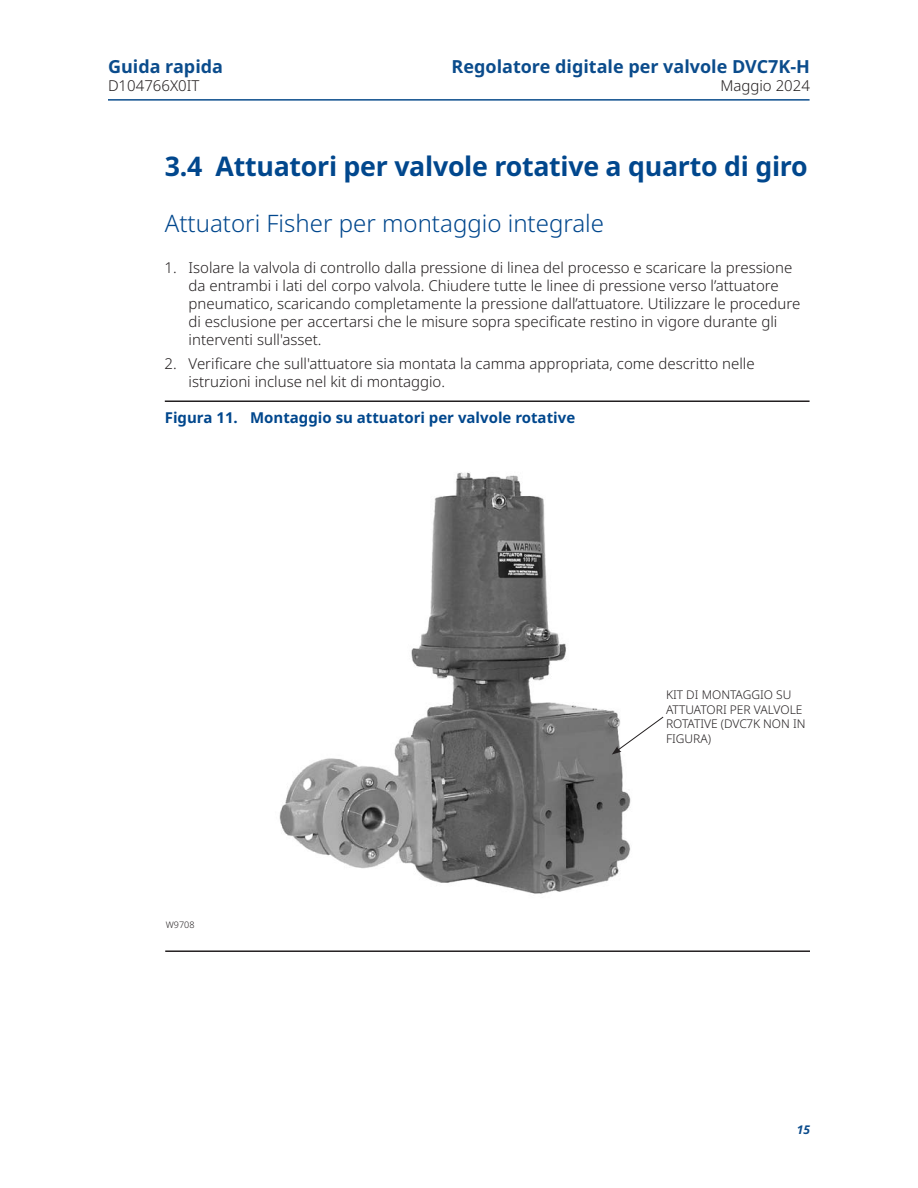
<style>
.page{position:relative;width:918px;height:1188px;background:#fff}
.page>*{position:absolute;margin:0;border:0;box-sizing:border-box;transform-origin:0 0}
.t1{font:700 27px "Noto Sans";letter-spacing:-.01em;color:#01478d}
._02_Chapter_Heading_1_1_1{font:300 24px "Noto Sans";color:#01478d}
._07_MP_Manual_document_type_right_aligned{font:700 18px "Noto Sans";color:#0b4c8c}
._07_MP_Date_right_aligned{font:300 15px/18px "Noto Sans";color:#231f20}
.t2{font:700 15px "Noto Sans";color:#01478d}
._03_Figure_call_outs{font:300 12px/14.4px "Noto Sans";color:#231f20}
.t3{font:italic 700 12px "Noto Sans";color:#0b4c8c}
.Art_Number{font:300 9px "Noto Sans";color:#231f20}
</style>
<div class="page">
<hr style="left:108px;top:99px;width:702px;height:2px;background:#0b4c8c">
<hr style="left:165px;top:400px;width:645px;height:2px;background:#231f20">
<hr style="left:165px;top:950px;width:645px;height:2px;background:#231f20">
<img style="left:279px;top:472px;width:352px;height:422px">
<svg style="left:612px;top:716px;width:52px;height:39px"></svg>
<p class="_07_MP_Manual_document_type_right_aligned" style="left:108px;top:56px;width:117px">Guida rapida</p>
<p class="_07_MP_Date_right_aligned" style="left:108px;top:77px;width:93px">D104766X0IT</p>
<p class="_07_MP_Manual_document_type_right_aligned" style="left:452px;top:56px;width:360px">Regolatore digitale per valvole DVC7K-H</p>
<p class="_07_MP_Date_right_aligned" style="left:720px;top:77px;width:91px">Maggio 2024</p>
<p class="t1" style="left:165px;top:151px;width:644px">3.4 Attuatori per valvole rotative a quarto di giro</p>
<p class="_02_Chapter_Heading_1_1_1" style="left:165px;top:210px;width:441px">Attuatori Fisher per montaggio integrale</p>
<p class="_07_MP_Date_right_aligned" style="left:189px;top:258px;width:613px;text-indent:-24px">1. Isolare la valvola di controllo dalla pressione di linea del processo e scaricare la pressione da entrambi i lati del corpo valvola. Chiudere tutte le linee di pressione verso l’attuatore pneumatico, scaricando completamente la pressione dall’attuatore. Utilizzare le procedure di esclusione per accertarsi che le misure sopra specificate restino in vigore durante gli interventi sull'asset.</p>
<p class="_07_MP_Date_right_aligned" style="left:189px;top:354px;width:568px;text-indent:-24px">2. Verificare che sull'attuatore sia montata la camma appropriata, come descritto nelle istruzioni incluse nel kit di montaggio.</p>
<p class="t2" style="left:165px;top:409px;width:412px">Figura 11. Montaggio su attuatori per valvole rotative</p>
<p class="Art_Number" style="left:166px;top:919px;width:30px">W9708</p>
<p class="_03_Figure_call_outs" style="left:666px;top:688px;width:141px">KIT DI MONTAGGIO SU<br>ATTUATORI PER VALVOLE<br>ROTATIVE (DVC7K NON IN<br>FIGURA)</p>
<p class="t3" style="left:797px;top:1121px;width:15px">15</p>
</div>
